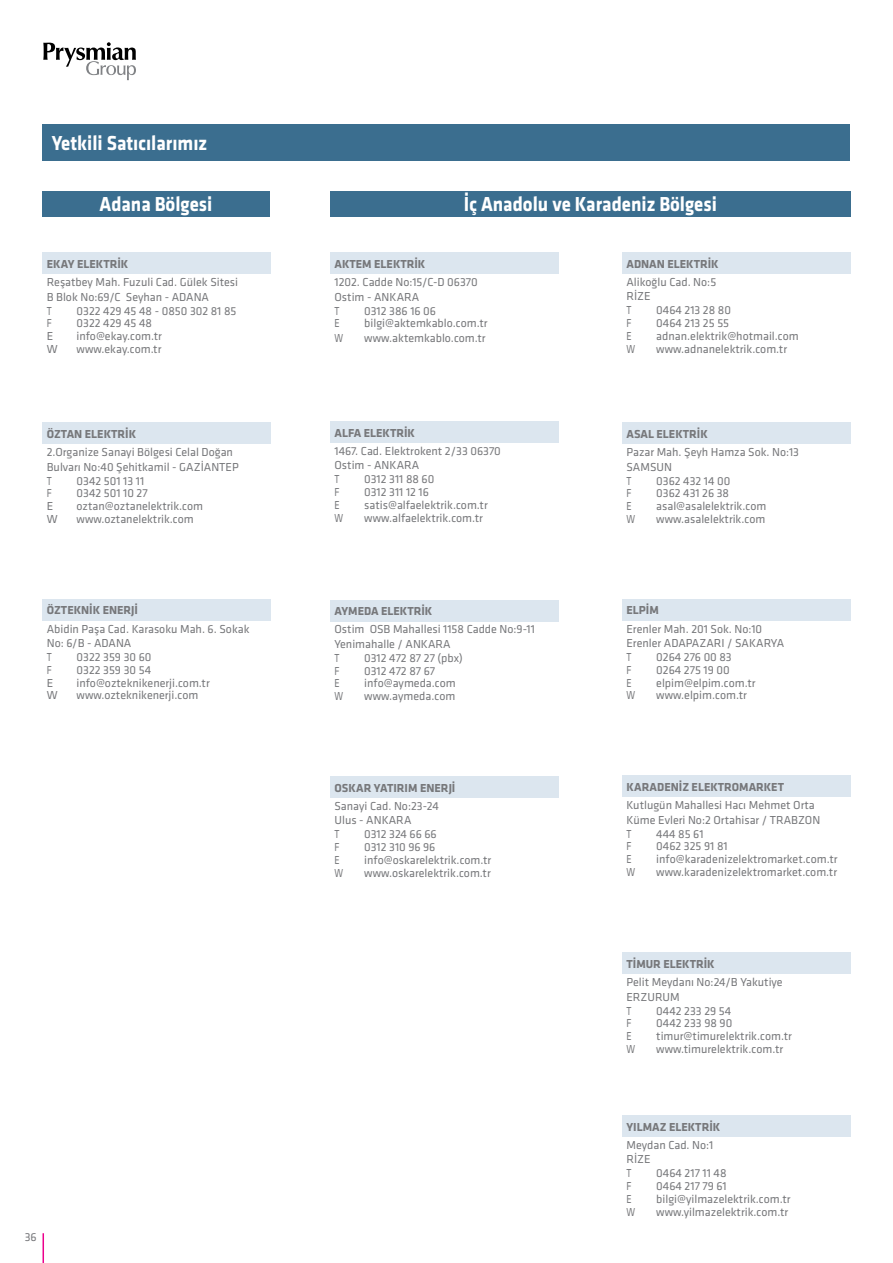
<style>
.page{position:relative;width:893px;height:1263px;background:#fff}
.page>*{position:absolute;margin:0;border:0;box-sizing:border-box;transform-origin:0 0}
.t1{font:700 21px "Klavika";color:#fff;scale:.9 1}
.t2{font:12px/14.2px "Klavika";color:#77787b}
.t3{font:700 12px "Klavika";color:#77787b}
.t4{font:12px "Klavika";color:#77787b;scale:.8 1}
</style>
<div class="page">
<hr style="left:43px;top:1233px;width:1px;height:30px;background:#ec008c">
<div style="left:330px;top:421px;width:228px;height:22px;background:#dce6ef"></div>
<div style="left:330px;top:253px;width:228px;height:21px;background:#dce6ef"></div>
<div style="left:330px;top:776px;width:228px;height:22px;background:#dce6ef"></div>
<div style="left:622px;top:252px;width:228px;height:22px;background:#dce6ef"></div>
<div style="left:622px;top:1115px;width:228px;height:22px;background:#dce6ef"></div>
<div style="left:622px;top:953px;width:228px;height:21px;background:#dce6ef"></div>
<div style="left:622px;top:599px;width:228px;height:21px;background:#dce6ef"></div>
<div style="left:622px;top:423px;width:228px;height:21px;background:#dce6ef"></div>
<div style="left:622px;top:776px;width:228px;height:21px;background:#dce6ef"></div>
<div style="left:43px;top:599px;width:228px;height:21px;background:#dce6ef"></div>
<div style="left:43px;top:423px;width:228px;height:21px;background:#dce6ef"></div>
<div style="left:43px;top:191px;width:227px;height:26px;background:#3b6e8f"></div>
<div style="left:330px;top:191px;width:520px;height:26px;background:#3b6e8f"></div>
<div style="left:43px;top:253px;width:228px;height:21px;background:#dce6ef"></div>
<div style="left:330px;top:600px;width:228px;height:21px;background:#dce6ef"></div>
<div style="left:42px;top:124px;width:808px;height:37px;background:#3b6e8f"></div>
<svg style="left:43px;top:42px;width:93px;height:38px"></svg>
<h1 class="t1" style="left:52px;top:131px;width:174px">Yetkili Satıcılarımız</h1>
<h1 class="t1" style="left:100px;top:193px;width:127px">Adana Bölgesi</h1>
<h1 class="t1" style="left:464px;top:193px;width:283px">İç Anadolu ve Karadeniz Bölgesi</h1>
<p class="t3" style="left:47px;top:257px;width:83px">EKAY ELEKTRİK</p>
<p class="t2" style="left:47px;top:275px;width:193px">Reşatbey Mah. Fuzuli Cad. Gülek Sitesi<br>B Blok No:69/C Seyhan - ADANA<br>T</p>
<p class="t2" style="left:77px;top:304px;width:161px">0322 429 45 48 - 0850 302 81 85</p>
<p class="t3" style="left:334px;top:257px;width:92px">AKTEM ELEKTRİK</p>
<p class="t2" style="left:334px;top:275px;width:145px">1202. Cadde No:15/C-D 06370<br>Ostim - ANKARA<br>T</p>
<p class="t2" style="left:364px;top:304px;width:73px">0312 386 16 06</p>
<p class="t3" style="left:626px;top:257px;width:94px">ADNAN ELEKTRİK</p>
<p class="t2" style="left:626px;top:275px;width:91px">Alikoğlu Cad. No:5<br>RİZE<br>T</p>
<p class="t2" style="left:656px;top:303px;width:76px">0464 213 28 80</p>
<p class="t4" style="left:47px;top:317px;width:8px">F</p>
<p class="t2" style="left:77px;top:317px;width:77px">0322 429 45 48</p>
<p class="t2" style="left:47px;top:329px;width:8px">E</p>
<p class="t2" style="left:77px;top:329px;width:87px">info@ekay.com.tr</p>
<p class="t2" style="left:47px;top:342px;width:12px">W</p>
<p class="t2" style="left:77px;top:342px;width:86px">www.ekay.com.tr</p>
<p class="t4" style="left:334px;top:317px;width:8px">E</p>
<p class="t2" style="left:364px;top:317px;width:125px">bilgi@aktemkablo.com.tr</p>
<p class="t4" style="left:334px;top:331px;width:12px">W</p>
<p class="t2" style="left:364px;top:331px;width:123px">www.aktemkablo.com.tr</p>
<p class="t4" style="left:626px;top:317px;width:8px">F</p>
<p class="t2" style="left:656px;top:316px;width:74px">0464 213 25 55</p>
<p class="t4" style="left:626px;top:329px;width:8px">E</p>
<p class="t2" style="left:656px;top:329px;width:144px">adnan.elektrik@hotmail.com</p>
<p class="t4" style="left:626px;top:342px;width:12px">W</p>
<p class="t2" style="left:656px;top:342px;width:132px">www.adnanelektrik.com.tr</p>
<p class="t3" style="left:47px;top:427px;width:91px">ÖZTAN ELEKTRİK</p>
<p class="t2" style="left:47px;top:445px;width:193px">2.Organize Sanayi Bölgesi Celal Doğan<br>Bulvarı No:40 Şehitkamil - GAZİANTEP<br>T</p>
<p class="t2" style="left:77px;top:474px;width:69px">0342 501 13 11</p>
<p class="t3" style="left:334px;top:426px;width:82px">ALFA ELEKTRİK</p>
<p class="t2" style="left:334px;top:444px;width:168px">1467. Cad. Elektrokent 2/33 06370<br>Ostim - ANKARA<br>T</p>
<p class="t2" style="left:364px;top:472px;width:72px">0312 311 88 60</p>
<p class="t3" style="left:626px;top:427px;width:83px">ASAL ELEKTRİK</p>
<p class="t2" style="left:626px;top:445px;width:174px">Pazar Mah. Şeyh Hamza Sok. No:13<br>SAMSUN<br>T</p>
<p class="t2" style="left:656px;top:474px;width:76px">0362 432 14 00</p>
<p class="t4" style="left:47px;top:487px;width:8px">F</p>
<p class="t2" style="left:77px;top:486px;width:73px">0342 501 10 27</p>
<p class="t2" style="left:47px;top:499px;width:8px">E</p>
<p class="t2" style="left:77px;top:499px;width:128px">oztan@oztanelektrik.com</p>
<p class="t2" style="left:47px;top:512px;width:12px">W</p>
<p class="t2" style="left:77px;top:512px;width:119px">www.oztanelektrik.com</p>
<p class="t4" style="left:334px;top:486px;width:8px">F</p>
<p class="t2" style="left:364px;top:485px;width:66px">0312 311 12 16</p>
<p class="t4" style="left:334px;top:498px;width:8px">E</p>
<p class="t2" style="left:364px;top:498px;width:125px">satis@alfaelektrik.com.tr</p>
<p class="t4" style="left:334px;top:511px;width:12px">W</p>
<p class="t2" style="left:364px;top:511px;width:120px">www.alfaelektrik.com.tr</p>
<p class="t4" style="left:626px;top:487px;width:8px">F</p>
<p class="t2" style="left:656px;top:486px;width:74px">0362 431 26 38</p>
<p class="t4" style="left:626px;top:500px;width:8px">E</p>
<p class="t2" style="left:656px;top:499px;width:112px">asal@asalelektrik.com</p>
<p class="t4" style="left:626px;top:512px;width:12px">W</p>
<p class="t2" style="left:656px;top:512px;width:111px">www.asalelektrik.com</p>
<p class="t3" style="left:47px;top:604px;width:93px">ÖZTEKNİK ENERJİ</p>
<p class="t2" style="left:47px;top:622px;width:204px">Abidin Paşa Cad. Karasoku Mah. 6. Sokak<br>No: 6/B - ADANA<br>T</p>
<p class="t2" style="left:77px;top:650px;width:76px">0322 359 30 60</p>
<p class="t4" style="left:47px;top:663px;width:8px">F</p>
<p class="t2" style="left:77px;top:663px;width:76px">0322 359 30 54</p>
<p class="t2" style="left:47px;top:676px;width:8px">E</p>
<p class="t2" style="left:77px;top:676px;width:135px">info@ozteknikenerji.com.tr</p>
<p class="t2" style="left:47px;top:688px;width:12px">W</p>
<p class="t2" style="left:77px;top:688px;width:123px">www.ozteknikenerji.com</p>
<p class="t3" style="left:334px;top:605px;width:99px">AYMEDA ELEKTRİK</p>
<p class="t2" style="left:334px;top:623px;width:202px">Ostim OSB Mahallesi 1158 Cadde No:9-11<br>Yenimahalle / ANKARA<br>T</p>
<p class="t2" style="left:364px;top:651px;width:100px">0312 472 87 27 (pbx)</p>
<p class="t4" style="left:334px;top:664px;width:8px">F</p>
<p class="t2" style="left:364px;top:664px;width:72px">0312 472 87 67</p>
<p class="t4" style="left:334px;top:677px;width:8px">E</p>
<p class="t2" style="left:364px;top:676px;width:93px">info@aymeda.com</p>
<p class="t4" style="left:334px;top:690px;width:12px">W</p>
<p class="t2" style="left:364px;top:689px;width:93px">www.aymeda.com</p>
<p class="t3" style="left:334px;top:781px;width:122px">OSKAR YATIRIM ENERJİ</p>
<p class="t2" style="left:334px;top:799px;width:106px">Sanayi Cad. No:23-24<br>Ulus - ANKARA<br>T</p>
<p class="t2" style="left:364px;top:827px;width:74px">0312 324 66 66</p>
<p class="t4" style="left:334px;top:841px;width:8px">F</p>
<p class="t2" style="left:364px;top:840px;width:73px">0312 310 96 96</p>
<p class="t4" style="left:334px;top:853px;width:8px">E</p>
<p class="t2" style="left:364px;top:853px;width:129px">info@oskarelektrik.com.tr</p>
<p class="t4" style="left:334px;top:866px;width:12px">W</p>
<p class="t2" style="left:364px;top:866px;width:128px">www.oskarelektrik.com.tr</p>
<p class="t2" style="left:25px;top:1230px;width:13px">36</p>
<p class="t3" style="left:626px;top:604px;width:34px">ELPİM</p>
<p class="t2" style="left:626px;top:622px;width:159px">Erenler Mah. 201 Sok. No:10<br>Erenler ADAPAZARI / SAKARYA<br>T</p>
<p class="t2" style="left:656px;top:650px;width:77px">0264 276 00 83</p>
<p class="t4" style="left:626px;top:663px;width:8px">F</p>
<p class="t2" style="left:656px;top:663px;width:75px">0264 275 19 00</p>
<p class="t4" style="left:626px;top:676px;width:8px">E</p>
<p class="t2" style="left:656px;top:676px;width:101px">elpim@elpim.com.tr</p>
<p class="t4" style="left:626px;top:689px;width:12px">W</p>
<p class="t2" style="left:656px;top:688px;width:92px">www.elpim.com.tr</p>
<p class="t3" style="left:626px;top:780px;width:159px">KARADENİZ ELEKTROMARKET</p>
<p class="t2" style="left:626px;top:798px;width:195px">Kutlugün Mahallesi Hacı Mehmet Orta<br>Küme Evleri No:2 Ortahisar / TRABZON<br>T</p>
<p class="t2" style="left:656px;top:827px;width:49px">444 85 61</p>
<p class="t4" style="left:626px;top:840px;width:8px">F</p>
<p class="t2" style="left:656px;top:839px;width:73px">0462 325 91 81</p>
<p class="t4" style="left:626px;top:852px;width:8px">E</p>
<p class="t2" style="left:656px;top:852px;width:183px">info@karadenizelektromarket.com.tr</p>
<p class="t4" style="left:626px;top:865px;width:12px">W</p>
<p class="t2" style="left:656px;top:865px;width:182px">www.karadenizelektromarket.com.tr</p>
<p class="t3" style="left:626px;top:957px;width:90px">TİMUR ELEKTRİK</p>
<p class="t2" style="left:626px;top:975px;width:158px">Pelit Meydanı No:24/B Yakutiye<br>ERZURUM<br>T</p>
<p class="t2" style="left:656px;top:1004px;width:77px">0442 233 29 54</p>
<p class="t4" style="left:626px;top:1017px;width:8px">F</p>
<p class="t2" style="left:656px;top:1016px;width:78px">0442 233 98 90</p>
<p class="t4" style="left:626px;top:1030px;width:8px">E</p>
<p class="t2" style="left:656px;top:1029px;width:137px">timur@timurelektrik.com.tr</p>
<p class="t4" style="left:626px;top:1042px;width:12px">W</p>
<p class="t2" style="left:656px;top:1042px;width:128px">www.timurelektrik.com.tr</p>
<p class="t3" style="left:626px;top:1120px;width:95px">YILMAZ ELEKTRİK</p>
<p class="t2" style="left:626px;top:1138px;width:88px">Meydan Cad. No:1<br>RİZE<br>T</p>
<p class="t2" style="left:656px;top:1166px;width:72px">0464 217 11 48</p>
<p class="t4" style="left:626px;top:1179px;width:8px">F</p>
<p class="t2" style="left:656px;top:1179px;width:72px">0464 217 79 61</p>
<p class="t4" style="left:626px;top:1192px;width:8px">E</p>
<p class="t2" style="left:656px;top:1192px;width:136px">bilgi@yilmazelektrik.com.tr</p>
<p class="t4" style="left:626px;top:1205px;width:12px">W</p>
<p class="t2" style="left:656px;top:1205px;width:133px">www.yilmazelektrik.com.tr</p>
</div>
